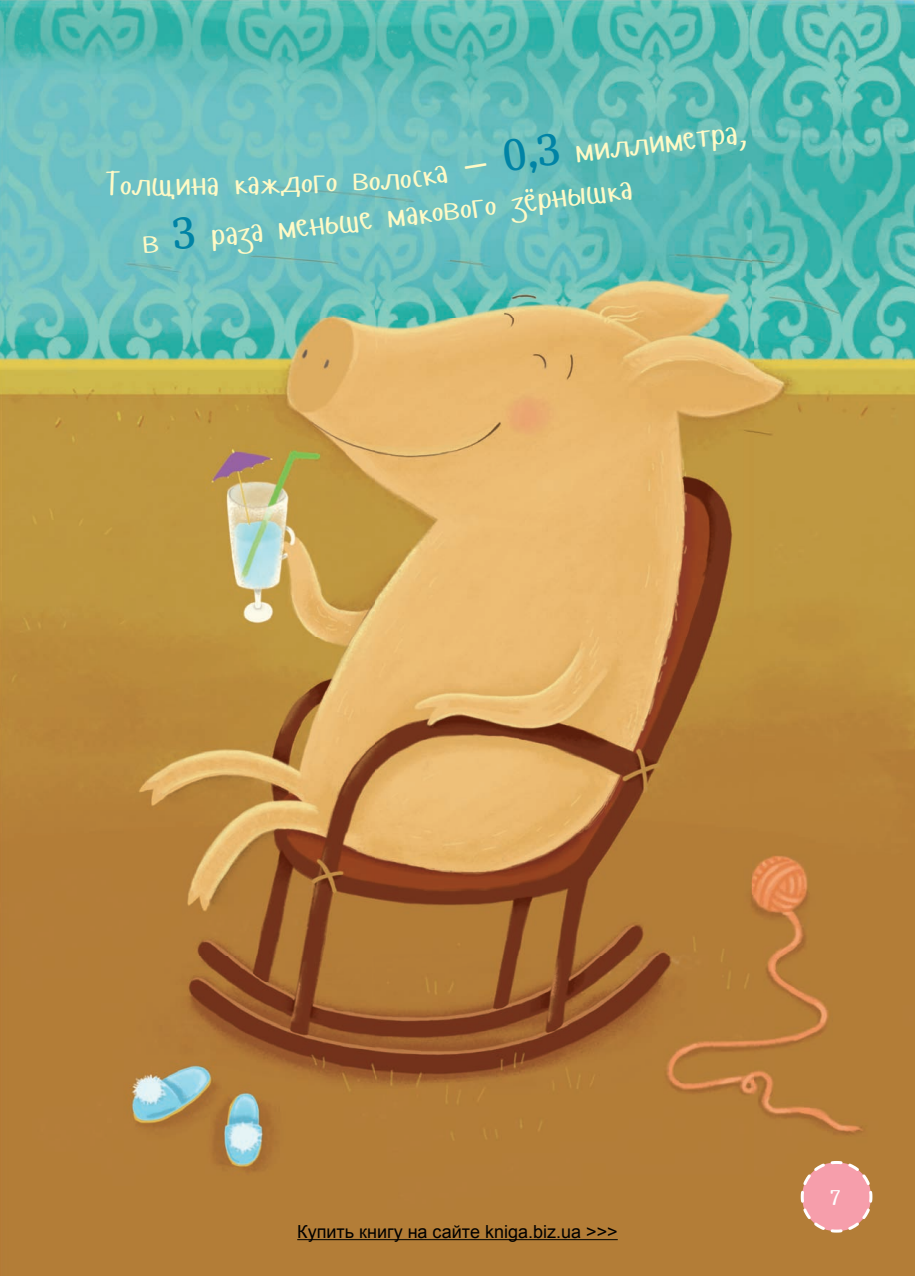
<style>
.page{position:relative;width:915px;height:1276px;background:#fff}
.page>*{position:absolute;margin:0;border:0;box-sizing:border-box;transform-origin:0 0}
.t1{font:34.5px "Hangyaboly";letter-spacing:-.005em;color:#fffac6}
.t2{font:21px "Marmelad";color:#fff}
.t3{font:18px "Arial";color:#000}
.s1{font-family:"Marmelad";font-size:45px;color:#0083a5}
</style>
<div class="page">
<img style="left:0;top:0;width:914px;height:1276px">
<svg style="left:799px;top:1159px;width:74px;height:75px;background:#e29b8e"></svg>
<hr style="left:297px;top:1239px;width:320px;height:1px;background:#000">
<svg style="left:301px;top:175px;width:36px;height:18px"></svg>
<svg style="left:353px;top:164px;width:95px;height:27px;background:#6dc1c3"></svg>
<svg style="left:464px;top:163px;width:22px;height:6px"></svg>
<svg style="left:502px;top:137px;width:35px;height:36px"></svg>
<p class="t1" style="left:535px;top:139px;width:129px;rotate:-7deg"><span class="s1">3</span> милли</p>
<p class="t1" style="left:662px;top:123px;width:83px;rotate:-6deg">метра,</p>
<p class="t1" style="left:105px;top:167px;width:103px">Толщин</p>
<p class="t1" style="left:206px;top:167px;width:96px;rotate:-1deg">а кажд</p>
<p class="t1" style="left:441px;top:193px;width:192px;rotate:-7deg">вого зёрнышка</p>
<p class="t1" style="left:140px;top:225px;width:304px;rotate:-6deg">в <span class="s1">3</span> раза меньше мако</p>
<p class="t3" style="left:297px;top:1219px;width:322px">Купить книгу на сайте kniga.biz.ua &gt;&gt;&gt;</p>
<p class="t2" style="left:829px;top:1189px;width:13px">7</p>
</div>
